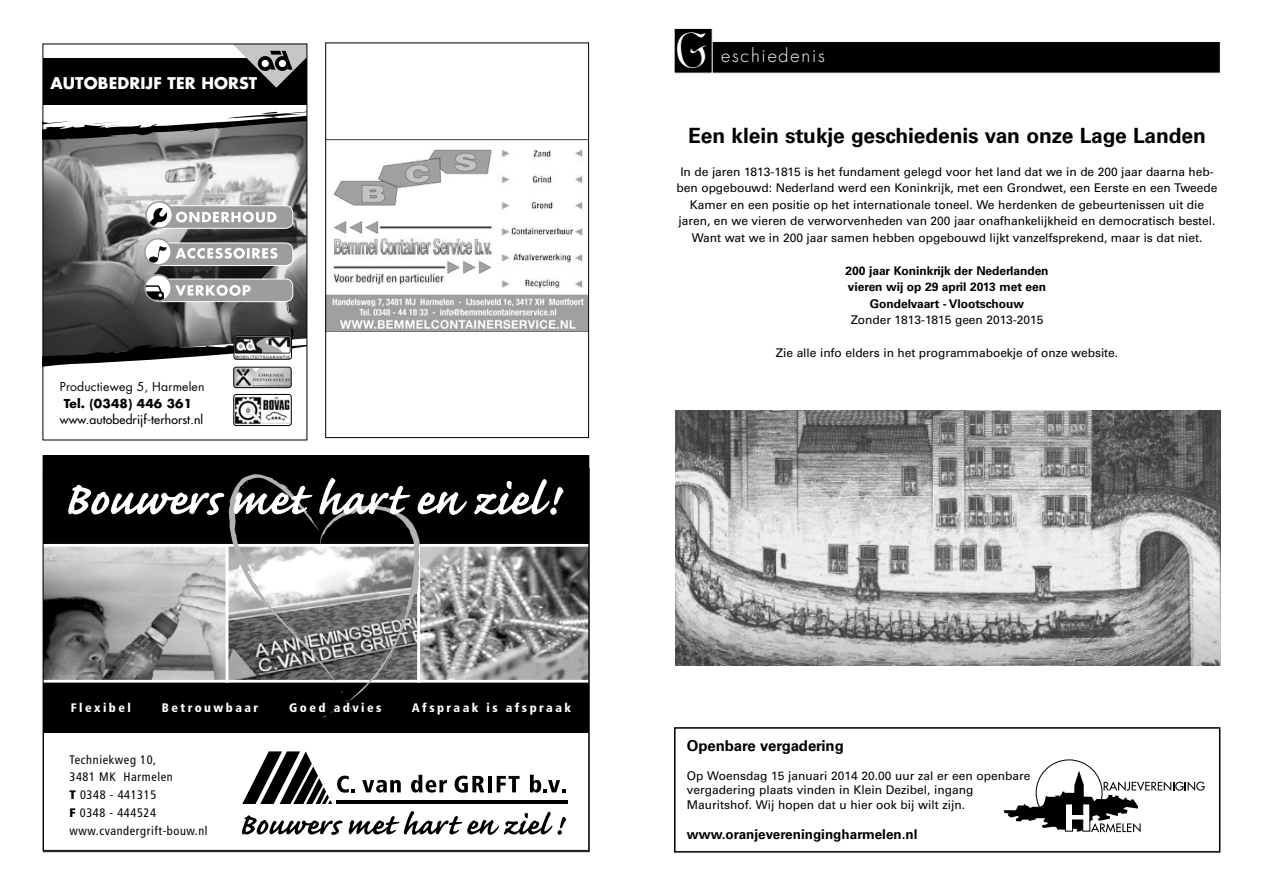
<style>
.page{position:relative;width:1263px;height:893px;background:#fff}
.page>*{position:absolute;margin:0;border:0;box-sizing:border-box;transform-origin:0 0}
.t1{font:700 58.95px "Caflisch Script";color:#fff}
.t2{font:49.5px "Angelo";color:#fff}
.t3{font:700 21px "Univers";letter-spacing:-.005em;color:#000}
.t4{font:300 18px "Futura";letter-spacing:.1em;color:#fff}
.t5{font:700 15.75px "Futura";letter-spacing:.01em;color:#fff}
.t6{font:700 15px "Univers";letter-spacing:-.005em;color:#000}
.t7{font:700 13.5px "Univers";color:#000}
.t8{font:condensed 12.3px/17.9px "Frutiger";letter-spacing:.05em;color:#000}
.t9{font:900 condensed 12.3px "Frutiger";letter-spacing:.2em;color:#fff}
.t10{font:12px/16.5px "Univers";letter-spacing:-.005em;color:#000}
.t11{font:700 12px/16.5px "Univers";letter-spacing:-.005em;color:#000;text-align:center}
.t12{font:12px "Futura";letter-spacing:.01em;color:#000}
.t13{font:12px "Futura";letter-spacing:.01em;color:#000}
.t14{font:700 12px "Futura";letter-spacing:.01em;color:#000}
.s1{font-weight:900}
</style>
<div class="page">
<div style="left:674px;top:727px;width:546px;height:126px;border:2px solid #000"></div>
<div style="left:674px;top:41px;width:546px;height:32px;background:#000;border:1px solid #fff"></div>
<div style="left:674px;top:28px;width:38px;height:45px;background:#000"></div>
<svg style="left:1004px;top:771px;width:201px;height:61px"></svg>
<svg style="left:45px;top:111px;width:260px;height:263px"></svg>
<svg style="left:261px;top:112px;width:19px;height:8px"></svg>
<svg style="left:93px;top:121px;width:29px;height:3px"></svg>
<div style="left:155px;top:206px;width:138px;height:22px;background:#9c9d9d;border-radius:7px"></div>
<div style="left:154px;top:205px;width:139px;height:24px;border:1px solid #fff;border-radius:7px"></div>
<div style="left:154px;top:243px;width:139px;height:23px;background:#9c9d9d;border-radius:7px"></div>
<div style="left:154px;top:243px;width:139px;height:23px;border:1px solid #fff;border-radius:7px"></div>
<div style="left:151px;top:279px;width:142px;height:23px;background:#9c9d9d;border-radius:7px"></div>
<div style="left:151px;top:279px;width:142px;height:23px;border:1px solid #fff;border-radius:7px"></div>
<svg style="left:146px;top:202px;width:26px;height:26px"></svg>
<svg style="left:146px;top:207px;width:22px;height:21px"></svg>
<div style="left:145px;top:201px;width:28px;height:28px;border:2px solid #9c9d9d;border-radius:50%"></div>
<svg style="left:145px;top:239px;width:26px;height:26px"></svg>
<svg style="left:149px;top:246px;width:18px;height:17px"></svg>
<div style="left:144px;top:238px;width:28px;height:28px;border:2px solid #9c9d9d;border-radius:50%"></div>
<div style="left:145px;top:275px;width:26px;height:26px;background:#fff;border-radius:50%"></div>
<svg style="left:145px;top:285px;width:19px;height:16px"></svg>
<div style="left:144px;top:274px;width:28px;height:28px;border:2px solid #9c9d9d;border-radius:50%"></div>
<svg style="left:175px;top:285px;width:76px;height:11px"></svg>
<svg style="left:175px;top:248px;width:103px;height:11px"></svg>
<svg style="left:176px;top:212px;width:100px;height:11px"></svg>
<img style="left:235px;top:394px;width:56px;height:32px">
<div style="left:233px;top:394px;width:58px;height:32px;border:1px solid #000;border-radius:3px"></div>
<img style="left:235px;top:367px;width:56px;height:21px">
<div style="left:233px;top:367px;width:58px;height:21px;border:1px solid #000;border-radius:3px"></div>
<img style="left:234px;top:336px;width:56px;height:23px">
<div style="left:234px;top:336px;width:58px;height:23px;border:1px solid #000;border-radius:3px"></div>
<div style="left:43px;top:58px;width:264px;height:46px;background:#000"></div>
<svg style="left:235px;top:46px;width:70px;height:42px"></svg>
<div style="left:262px;top:60px;width:7px;height:7px;background:#fff;border-radius:50%"></div>
<div style="left:279px;top:60px;width:7px;height:7px;background:#fff;border-radius:50%"></div>
<div style="left:43px;top:44px;width:264px;height:396px;border:1px solid #000"></div>
<img style="left:675px;top:410px;width:546px;height:256px">
<img style="left:327px;top:139px;width:260px;height:193px">
<div style="left:325px;top:43px;width:264px;height:395px;border:1px solid #000"></div>
<div style="left:43px;top:456px;width:546px;height:277px;background:#000"></div>
<svg style="left:242px;top:811px;width:324px;height:24px"></svg>
<svg style="left:362px;top:780px;width:39px;height:13px"></svg>
<svg style="left:411px;top:775px;width:36px;height:18px"></svg>
<svg style="left:455px;top:776px;width:29px;height:17px"></svg>
<hr style="left:488px;top:776px;width:4px;height:16px;background:#000">
<svg style="left:497px;top:776px;width:22px;height:16px"></svg>
<svg style="left:530px;top:775px;width:36px;height:18px"></svg>
<hr style="left:336px;top:800px;width:232px;height:4px;background:#000">
<svg style="left:242px;top:751px;width:113px;height:53px"></svg>
<svg style="left:45px;top:474px;width:542px;height:243px"></svg>
<h3 class="t5" style="left:50px;top:72px;width:208px">AUTOBEDRIJF TER HORST</h3>
<p class="t13" style="left:60px;top:379px;width:146px">Productieweg 5, Harmelen</p>
<p class="t14" style="left:64px;top:395px;width:130px">Tel. (0348) 446 361</p>
<p class="t12" style="left:60px;top:412px;width:145px">www.autobedrijf-terhorst.nl</p>
<h1 class="t1" style="left:63px;top:470px;width:497px">Bouwers met hart en ziel!</h1>
<p class="t9" style="left:71px;top:700px;width:62px">Flexibel</p>
<p class="t9" style="left:162px;top:700px;width:98px">Betrouwbaar</p>
<p class="t9" style="left:289px;top:700px;width:94px">Goed advies</p>
<p class="t9" style="left:412px;top:700px;width:161px">Afspraak is afspraak</p>
<p class="t8" style="left:70px;top:750px;width:140px">Techniekweg 10,<br>3481 MK Harmelen<br><span class="s1">T</span> 0348 - 441315<br><span class="s1">F</span> 0348 - 444524 www.cvandergrift-bouw.nl</p>
<h2 class="t2" style="left:676px;top:23px;width:34px">G</h2>
<h3 class="t4" style="left:721px;top:44px;width:105px">eschiedenis</h3>
<h3 class="t3" style="left:688px;top:123px;width:519px">Een klein stukje geschiedenis van onze Lage Landen</h3>
<p class="t10" style="left:677px;top:164px;width:542px;text-align:center">In de jaren 1813-1815 is het fundament gelegd voor het land dat we in de 200 jaar daarna heb&shy;ben opgebouwd: Nederland werd een Koninkrijk, met een Grondwet, een Eerste en een Tweede Kamer en een positie op het internationale toneel. We herdenken de gebeurtenissen uit die jaren, en we vieren de verworvenheden van 200 jaar onafhankelijkheid en democratisch bestel.<br>Want wat we in 200 jaar samen hebben opgebouwd lijkt vanzelfsprekend, maar is dat niet.</p>
<p class="t11" style="left:845px;top:263px;width:205px">200 jaar Koninkrijk der Nederlanden vieren wij op 29 april 2013 met een<br>Gondelvaart - Vlootschouw</p>
<p class="t10" style="left:851px;top:312px;width:194px">Zonder 1813-1815 geen 2013-2015</p>
<p class="t10" style="left:776px;top:345px;width:344px">Zie alle info elders in het programmaboekje of onze website.</p>
<p class="t6" style="left:687px;top:737px;width:159px">Openbare vergadering</p>
<p class="t10" style="left:687px;top:769px;width:345px;line-height:14.4px">Op Woensdag 15 januari 2014 20.00 uur zal er een openbare vergadering plaats vinden in Klein Dezibel, ingang<br>Mauritshof. Wij hopen dat u hier ook bij wilt zijn.</p>
<p class="t7" style="left:687px;top:827px;width:232px">www.oranjevereningingharmelen.nl</p>
</div>
